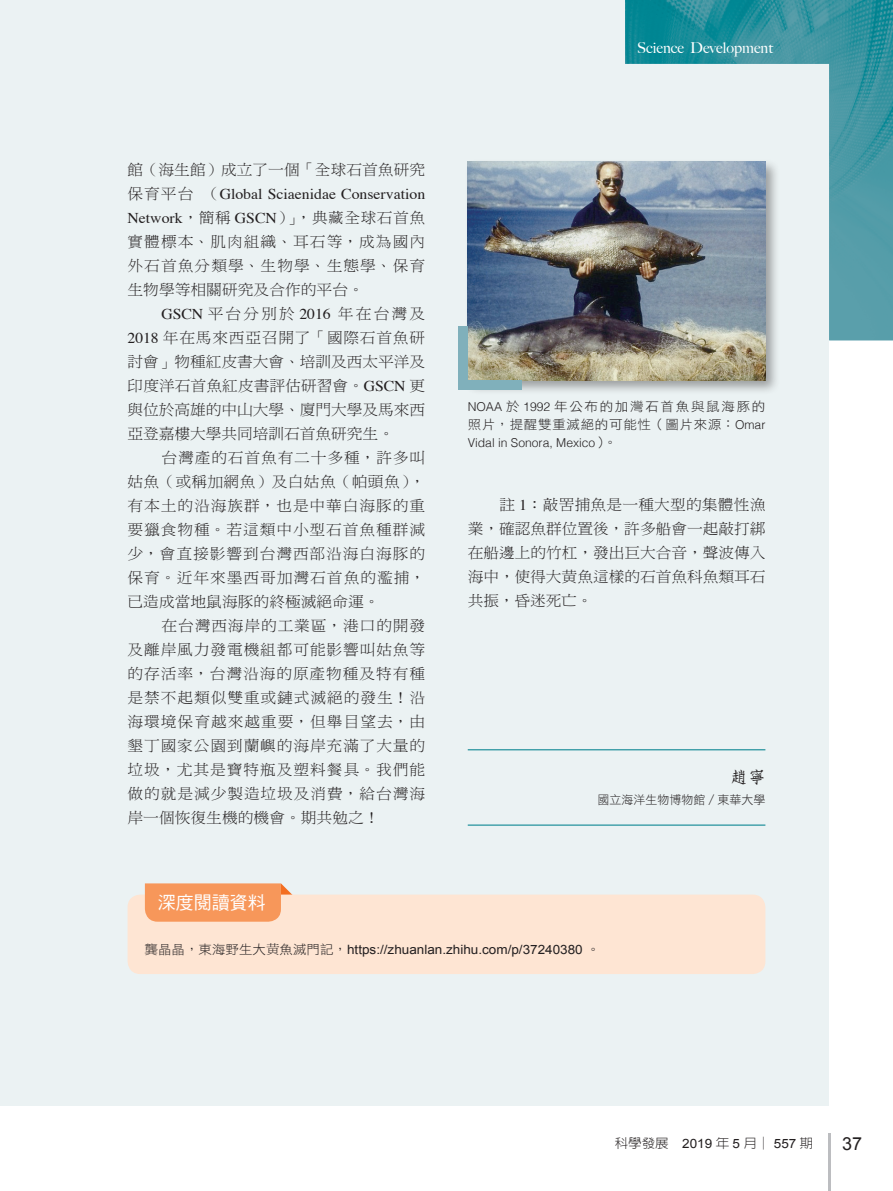
<style>
.page{position:relative;width:893px;height:1191px;background:#fff}
.page>*{position:absolute;margin:0;border:0;box-sizing:border-box;transform-origin:0 0}
.標題{font:18px "DF Hei Std W5";color:#fff}
.t1{font:18px "Arial";color:#231f20}
.作者_上{font:16.5px "DF Fang Song Std W6";color:#231f20}
.內文{font:15px/24px "DF Ming Std W3";color:#231f20;text-align:justify;scale:1.05 1}
.t2{font:500 15px "Big Caslon";color:#fff}
.內文-2{font:12.9px "Arial";color:#231f20;scale:1.05 1}
.圖說{font:12.9px/18px "DF Hei Std W3";letter-spacing:.09em;color:#231f20;scale:1.05 1}
.t3{font:300 12.9px "AR New Hei B5";color:#231f20;scale:1.05 1}
.圖說-2{font:300 12.3px "Helvetica";color:#231f20}
.學系_下{font:12px "DF Hei Std W3";color:#231f20}
.s1{font-family:"Times"}
.s2{font-family:"Helvetica";font-weight:300;font-size:12.3px}
.s3{font-family:"DF Hei Std W3";font-weight:400;font-size:12.9px}
.s4{font-family:"P Ming Li U"}
.s5{font-family:"DF Hei Std W3"}
.s6{font-family:"Arial";font-weight:400}
</style>
<div class="page">
<div style="left:0;top:0;width:829px;height:1106px;background:#ebf2f3"></div>
<hr style="left:468px;top:749px;width:297px;height:1px;background:#00818d">
<hr style="left:468px;top:824px;width:297px;height:1px;background:#00818d">
<div style="left:128px;top:894px;width:637px;height:80px;background:#fee5d3;border-radius:13px"></div>
<svg style="left:145px;top:883px;width:155px;height:38px;background:#f7a16a"></svg>
<hr style="left:828px;top:1133px;width:2px;height:58px;background:#bcbdc0">
<div style="left:465px;top:159px;width:316px;height:236px;background:#231f20;opacity:.4"></div>
<img style="left:468px;top:162px;width:297px;height:218px">
<div style="left:458px;top:326px;width:10px;height:54px;background:#80b0bb"></div>
<div style="left:458px;top:380px;width:64px;height:10px;background:#80b0bb"></div>
<img style="left:625px;top:0;width:268px;height:340px">
<p class="內文" style="left:128px;top:157px;width:285px">館（海生館）成立了一個「全球石首魚研究保育平台 （<span class="s1">Global Sciaenidae Conservation Network</span>，簡稱 <span class="s1">GSCN</span>）」，典藏全球石首魚實體標本、肌肉組織、耳石等，成為國內外石首魚分類學、生物學、生態學、保育生物學等相關研究及合作的平台。</p>
<p class="內文" style="left:128px;top:301px;width:285px;text-indent:34px"><span class="s1">GSCN</span> 平台分別於 <span class="s1">2016</span> 年在台灣及<span class="s1">2018</span> 年在馬來西亞召開了「國際石首魚研討會」物種紅皮書大會、培訓及西太平洋及印度洋石首魚紅皮書評估研習會。<span class="s1">GSCN</span> 更與位於高雄的中山大學、廈門大學及馬來西亞登嘉樓大學共同培訓石首魚研究生。</p>
<p class="內文" style="left:128px;top:445px;width:285px;text-indent:34px">台灣產的石首魚有二十多種，許多叫姑魚（或稱加網魚）及白姑魚（帕頭魚），有本土的沿海族群，也是中華白海豚的重要獵食物種。若這類中小型石首魚種群減少，會直接影響到台灣西部沿海白海豚的保育。近年來墨西哥加灣石首魚的濫捕，已造成當地鼠海豚的終極滅絕命運。</p>
<p class="內文" style="left:128px;top:613px;width:285px;text-indent:34px">在台灣西海岸的工業區，港口的開發及離岸風力發電機組都可能影響叫姑魚等的存活率，台灣沿海的原產物種及特有種是禁不起類似雙重或鏈式滅絕的發生！沿海環境保育越來越重要，但舉目望去，由墾丁國家公園到蘭嶼的海岸充滿了大量的垃圾，尤其是寶特瓶及塑料餐具。我們能做的就是減少製造垃圾及消費，給台灣海岸一個恢復生機的機會。期共勉之！</p>
<p class="標題" style="left:158px;top:892px;width:109px">深度閱讀資料</p>
<p class="t2" style="left:637px;top:35px;width:137px">Science Development</p>
<p class="圖說" style="left:468px;top:397px;width:285px"><span class="s2">NOAA</span> 於 <span class="s2">1992</span> 年公布的加灣石首魚與鼠海豚的照片，提醒雙重滅絕的可能性（圖片來源：<span class="s2">Omar</span></p>
<p class="圖說-2" style="left:468px;top:432px;width:151px">Vidal in Sonora, Mexico<span class="s3">）。</span></p>
<p class="內文" style="left:468px;top:492px;width:285px;text-indent:32px">註 <span class="s1">1</span>：敲罟捕魚是一種大型的集體性漁業，確認魚群位置後，許多船會一起敲打綁在船邊上的竹杠，發出巨大合音，聲波傳入海中，使得大<span class="s4">黄</span>魚這樣的石首魚科魚類耳石共振，昏迷死亡。</p>
<p class="作者_上" style="left:731px;top:768px;width:36px">趙寧</p>
<p class="學系_下" style="left:597px;top:793px;width:169px">國立海洋生物博物館∕東華大學</p>
<p class="內文-2" style="left:145px;top:940px;width:435px"><span class="s5">龔晶晶，東海野生大</span><span class="s4">黄</span><span class="s5">魚滅門記，</span>https://zhuanlan.zhihu.com/p/37240380 <span class="s5">。</span></p>
<p class="t3" style="left:615px;top:1136px;width:190px">科學發展 <span class="s6">2019</span> 年 <span class="s6">5</span> 月│ <span class="s6">557</span> 期</p>
<p class="t1" style="left:842px;top:1131px;width:22px">37</p>
</div>
